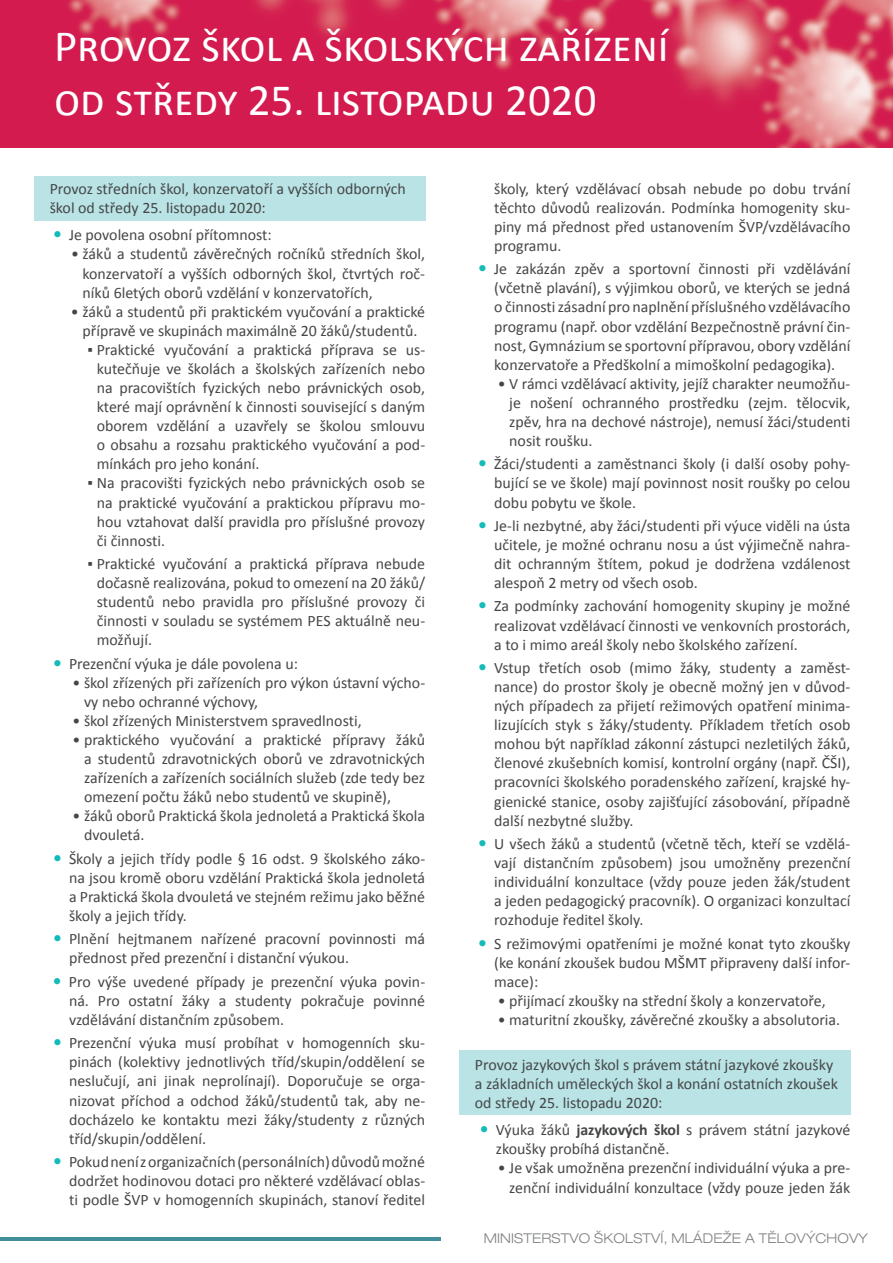
<style>
.page{position:relative;width:893px;height:1263px;background:#fff}
.page>*{position:absolute;margin:0;border:0;box-sizing:border-box;transform-origin:0 0}
.t1{font:45px/54px "Calibri";color:#fff}
.t2{font:15.9px/19px "Calibri";color:#454647;text-align:justify}
.t3{font:300 expanded 13.5px "Helvetica Neue LT Pro";letter-spacing:.01em;color:#808285}
.s1{font-weight:700}
</style>
<div class="page">
<img style="left:0;top:0;width:893px;height:148px">
<div style="left:459px;top:1050px;width:391px;height:65px;background:#b9e3e5"></div>
<div style="left:34px;top:176px;width:391px;height:45px;background:#b9e3e5"></div>
<hr style="left:0;top:1237px;width:441px;height:3px;background:#428f99">
<h1 class="t1" style="left:54px;top:20px;width:616px">Provoz škol a školských zařízení od středy 25. listopadu 2020</h1>
<p class="t2" style="left:50px;top:179px;width:358px">Provoz středních škol, konzervatoří a vyšších odborných škol od středy 25. listopadu 2020:</p>
<p class="t2" style="left:69px;top:226px;width:204px">Je povolena osobní přítomnost:</p>
<p class="t2" style="left:83px;top:245px;width:344px;text-indent:-12px">• žáků a studentů závěrečných ročníků středních škol, konzervatoří a vyšších odborných škol, čtvrtých roč&shy;níků 6letých oborů vzdělání v konzervatořích,</p>
<p class="t2" style="left:71px;top:302px;width:356px;text-align:center">• žáků a studentů při praktickém vyučování a praktické přípravě ve skupinách maximálně 20 žáků/studentů.</p>
<p class="t2" style="left:97px;top:340px;width:330px;text-indent:-9px">▪ Praktické vyučování a praktická příprava se us&shy;kutečňuje ve školách a školských zařízeních nebo na pracovištích fyzických nebo právnických osob, které mají oprávnění k činnosti související s daným oborem vzdělání a uzavřely se školou smlouvu o obsahu a rozsahu praktického vyučování a pod&shy;mínkách pro jeho konání.</p>
<p class="t2" style="left:97px;top:474px;width:330px;text-indent:-9px">▪ Na pracovišti fyzických nebo právnických osob se na praktické vyučování a praktickou přípravu mo&shy;hou vztahovat další pravidla pro příslušné provozy či činnosti.</p>
<p class="t2" style="left:97px;top:554px;width:330px;text-indent:-9px">▪ Praktické vyučování a praktická příprava nebude dočasně realizována, pokud to omezení na 20 žáků/ studentů nebo pravidla pro příslušné provozy či činnosti v souladu se systémem PES aktuálně neu&shy;možňují.</p>
<p class="t2" style="left:69px;top:654px;width:231px">Prezenční výuka je dále povolena u:</p>
<p class="t2" style="left:84px;top:673px;width:343px;text-indent:-12px">• škol zřízených při zařízeních pro výkon ústavní výcho&shy;vy nebo ochranné výchovy,</p>
<p class="t2" style="left:73px;top:711px;width:291px">• škol zřízených Ministerstvem spravedlnosti,</p>
<p class="t2" style="left:84px;top:730px;width:343px;text-indent:-12px">• praktického vyučování a praktické přípravy žáků a studentů zdravotnických oborů ve zdravotnických zařízeních a zařízeních sociálních služeb (zde tedy bez omezení počtu žáků nebo studentů ve skupině),</p>
<p class="t2" style="left:84px;top:807px;width:343px;text-indent:-12px">• žáků oborů Praktická škola jednoletá a Praktická škola dvouletá.</p>
<p class="t2" style="left:69px;top:849px;width:358px">Školy a jejich třídy podle § 16 odst. 9 školského záko&shy;na jsou kromě oboru vzdělání Praktická škola jednoletá a Praktická škola dvouletá ve stejném režimu jako běžné školy a jejich třídy.</p>
<p class="t2" style="left:69px;top:929px;width:358px">Plnění hejtmanem nařízené pracovní povinnosti má přednost před prezenční i distanční výukou.</p>
<p class="t2" style="left:69px;top:972px;width:358px">Pro výše uvedené případy je prezenční výuka povin&shy;ná. Pro ostatní žáky a studenty pokračuje povinné vzdělávání distančním způsobem.</p>
<p class="t2" style="left:69px;top:1033px;width:358px">Prezenční výuka musí probíhat v homogenních sku&shy;pinách (kolektivy jednotlivých tříd/skupin/oddělení se neslučují, ani jinak neprolínají). Doporučuje se orga&shy;nizovat příchod a odchod žáků/studentů tak, aby ne&shy;docházelo ke kontaktu mezi žáky/studenty z různých tříd/skupin/oddělení.</p>
<p class="t2" style="left:69px;top:1152px;width:358px">Pokud není z organizačních (personálních) důvodů možné dodržet hodinovou dotaci pro některé vzdělávací oblas&shy;ti podle ŠVP v homogenních skupinách, stanoví ředitel</p>
<p class="t2" style="left:494px;top:179px;width:358px">školy, který vzdělávací obsah nebude po dobu trvání těchto důvodů realizován. Podmínka homogenity sku&shy;piny má přednost před ustanovením ŠVP/vzdělávacího programu.</p>
<p class="t2" style="left:494px;top:260px;width:358px">Je zakázán zpěv a sportovní činnosti při vzdělávání (včetně plavání), s výjimkou oborů, ve kterých se jedná o činnosti zásadní pro naplnění příslušného vzdělávacího programu (např. obor vzdělání Bezpečnostně právní čin&shy;nost, Gymnázium se sportovní přípravou, obory vzdělání konzervatoře a Předškolní a mimoškolní pedagogika).</p>
<p class="t2" style="left:509px;top:374px;width:343px;text-indent:-12px">• V rámci vzdělávací aktivity, jejíž charakter neumožňu&shy;je nošení ochranného prostředku (zejm. tělocvik, zpěv, hra na dechové nástroje), nemusí žáci/studenti nosit roušku.</p>
<p class="t2" style="left:494px;top:455px;width:358px">Žáci/studenti a zaměstnanci školy (i další osoby pohy&shy;bující se ve škole) mají povinnost nosit roušky po celou dobu pobytu ve škole.</p>
<p class="t2" style="left:494px;top:516px;width:358px">Je-li nezbytné, aby žáci/studenti při výuce viděli na ústa učitele, je možné ochranu nosu a úst výjimečně nahra&shy;dit ochranným štítem, pokud je dodržena vzdálenost alespoň 2 metry od všech osob.</p>
<p class="t2" style="left:494px;top:597px;width:358px">Za podmínky zachování homogenity skupiny je možné realizovat vzdělávací činnosti ve venkovních prostorách, a to i mimo areál školy nebo školského zařízení.</p>
<p class="t2" style="left:494px;top:658px;width:358px">Vstup třetích osob (mimo žáky, studenty a zaměst&shy;nance) do prostor školy je obecně možný jen v důvod&shy;ných případech za přijetí režimových opatření minima&shy;lizujících styk s žáky/studenty. Příkladem třetích osob mohou být například zákonní zástupci nezletilých žáků, členové zkušebních komisí, kontrolní orgány (např. ČŠI), pracovníci školského poradenského zařízení, krajské hy&shy;gienické stanice, osoby zajišťující zásobování, případně další nezbytné služby.</p>
<p class="t2" style="left:494px;top:834px;width:358px">U všech žáků a studentů (včetně těch, kteří se vzdělá&shy;vají distančním způsobem) jsou umožněny prezenční individuální konzultace (vždy pouze jeden žák/student a jeden pedagogický pracovník). O organizaci konzultací rozhoduje ředitel školy.</p>
<p class="t2" style="left:494px;top:934px;width:358px">S režimovými opatřeními je možné konat tyto zkoušky (ke konání zkoušek budou MŠMT připraveny další infor&shy;mace):</p>
<p class="t2" style="left:498px;top:991px;width:329px">• přijímací zkoušky na střední školy a konzervatoře,</p>
<p class="t2" style="left:498px;top:1010px;width:344px">• maturitní zkoušky, závěrečné zkoušky a absolutoria.</p>
<p class="t2" style="left:475px;top:1055px;width:364px;text-align:left">Provoz jazykových škol s právem státní jazykové zkoušky a základních uměleckých škol a konání ostatních zkoušek od středy 25. listopadu 2020:</p>
<p class="t2" style="left:496px;top:1120px;width:356px">Výuka žáků <span class="s1">jazykových škol</span> s právem státní jazykové zkoušky probíhá distančně.</p>
<p class="t2" style="left:498px;top:1159px;width:354px;text-align:right">• Je však umožněna prezenční individuální výuka a pre&shy;zenční individuální konzultace (vždy pouze jeden žák</p>
<p class="t3" style="left:484px;top:1230px;width:385px">MINISTERSTVO ŠKOLSTVÍ, MLÁDEŽE A TĚLOVÝCHOVY</p>
</div>
